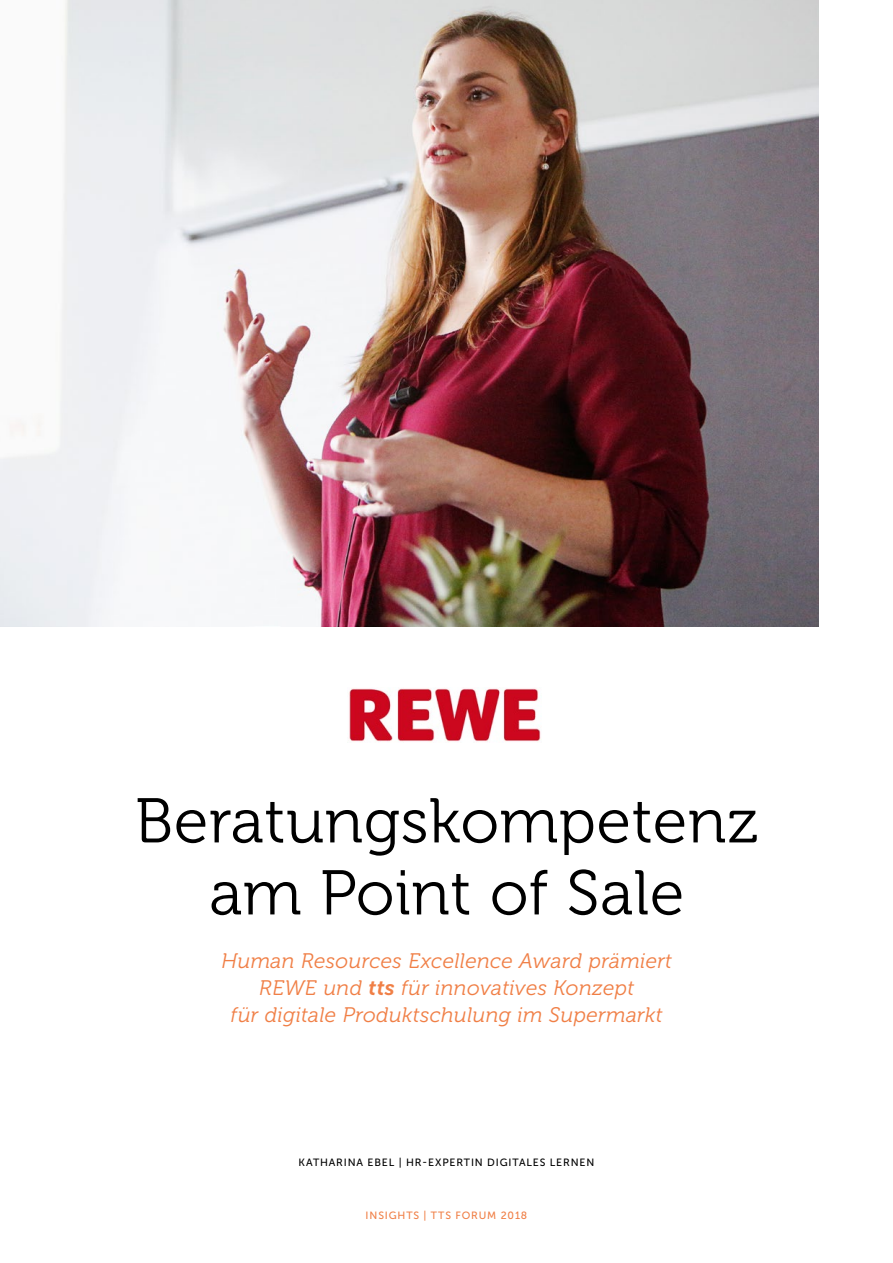
<style>
.page{position:relative;width:893px;height:1263px;background:#fff}
.page>*{position:absolute;margin:0;border:0;box-sizing:border-box;transform-origin:0 0}
.t1{font:63px/72px "Museo 300";letter-spacing:.01em;color:#000;text-align:center}
.t2{font:italic 21px/27px "Museo 300";letter-spacing:.02em;color:#f07f46;text-align:center}
.t3{font:10.5px "Museo Sans 500";letter-spacing:.08em;color:#000}
.t4{font:10.5px "Museo Sans 500";letter-spacing:.08em;color:#f07f46}
.s1{font-family:"Museo 700"}
</style>
<div class="page">
<img style="left:0;top:0;width:819px;height:626px">
<img style="left:349px;top:688px;width:192px;height:54px">
<h1 class="t1" style="left:135px;top:786px;width:625px">Beratungskompetenz am Point of Sale</h1>
<p class="t2" style="left:222px;top:948px;width:452px">Human Resources Excellence Award prämiert<br>REWE und <span class="s1">tts</span> für innovatives Konzept<br>für digitale Produktschulung im Supermarkt</p>
<p class="t3" style="left:299px;top:1157px;width:297px">KATHARINA EBEL | HR-EXPERTIN DIGITALES LERNEN</p>
<p class="t4" style="left:366px;top:1209px;width:163px">INSIGHTS | TTS FORUM 2018</p>
<p class="t4" style="left:440px;top:1209px;width:14px">32</p>
</div>
